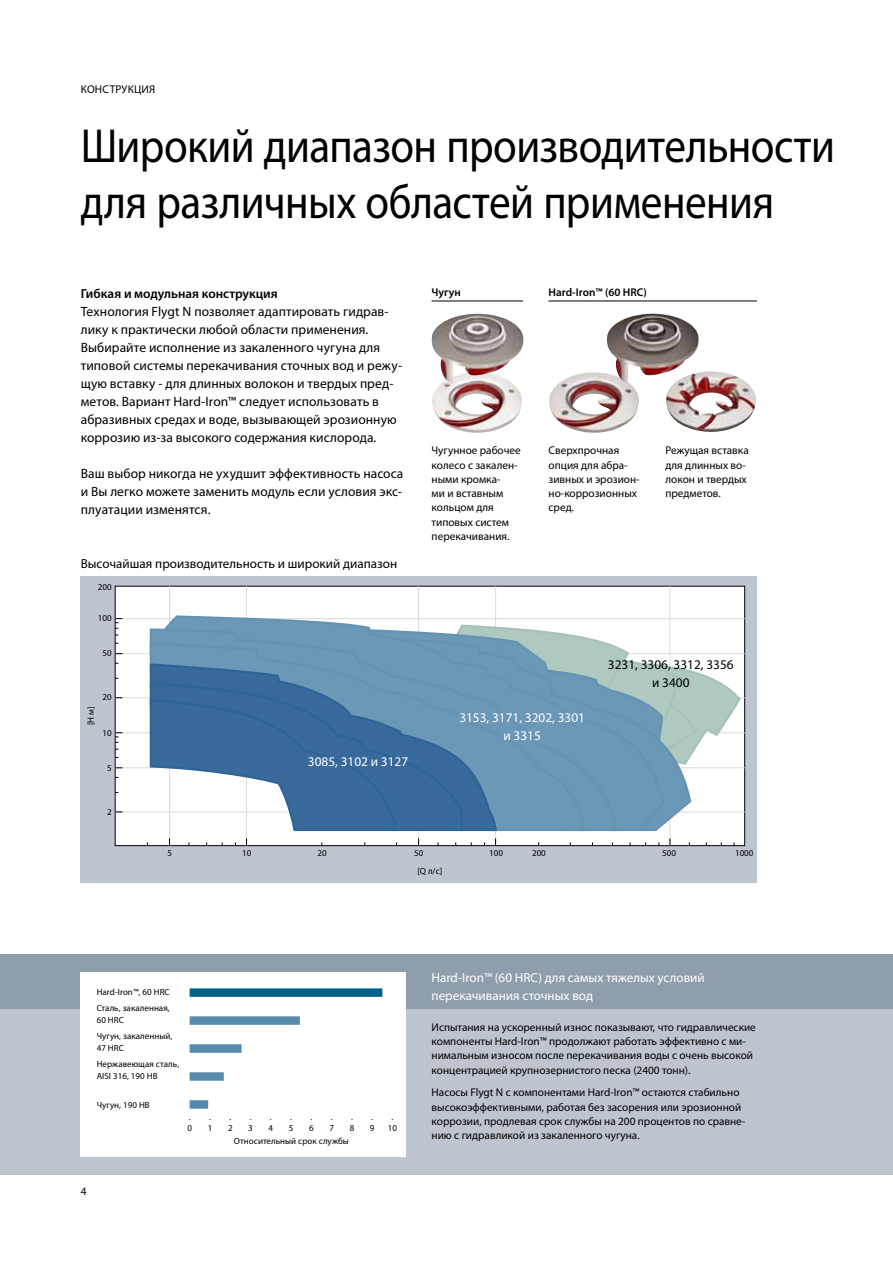
<style>
.page{position:relative;width:893px;height:1263px;background:#fff}
.page>*{position:absolute;margin:0;border:0;box-sizing:border-box;transform-origin:0 0}
.t1{font:48px/55.9px "Myriad Pro";letter-spacing:-.01em;color:#000;scale:.9 1}
.t2{font:13.5px/18px "Myriad Pro";letter-spacing:.005em;color:#000}
.t3{font:13.35px/18px "Myriad Pro";color:#fff;text-align:center}
.t4{font:13.35px/18px "Myriad Pro";color:#000;text-align:center}
.t5{font:13.2px/18px "Myriad Pro";color:#fff}
.t6{font:13.2px "Myriad Pro";color:#000}
.t7{font:600 13.2px "Myriad Pro";color:#000}
.t8{font:11.25px/14.2px "Myriad Pro";color:#000}
.t9{font:600 11.25px "Myriad Pro";color:#000}
.t10{font:11.25px "Myriad Pro";letter-spacing:.02em;color:#000}
.t11{font:9px/10.5px "Myriad Pro";letter-spacing:.005em;color:#000}
</style>
<div class="page">
<div style="left:0;top:954px;width:893px;height:220px;background:#bfc5ce"></div>
<div style="left:0;top:954px;width:893px;height:54px;background:#909eac"></div>
<div style="left:81px;top:576px;width:676px;height:306px;background:#bfc5ce"></div>
<div style="left:115px;top:586px;width:630px;height:260px;background:#fff"></div>
<div style="left:115px;top:586px;width:630px;height:260px;border:1px solid #000"></div>
<hr style="left:169px;top:586px;width:1px;height:260px;background:#d8dadb">
<hr style="left:246px;top:586px;width:1px;height:260px;background:#d8dadb">
<hr style="left:418px;top:586px;width:1px;height:260px;background:#d8dadb">
<hr style="left:495px;top:586px;width:1px;height:260px;background:#d8dadb">
<hr style="left:670px;top:586px;width:1px;height:260px;background:#d8dadb">
<hr style="left:115px;top:732px;width:630px;height:1px;background:#d8dadb">
<hr style="left:115px;top:767px;width:630px;height:1px;background:#d8dadb">
<hr style="left:115px;top:653px;width:630px;height:1px;background:#d8dadb">
<hr style="left:115px;top:618px;width:630px;height:1px;background:#d8dadb">
<hr style="left:115px;top:697px;width:630px;height:1px;background:#d8dadb">
<hr style="left:115px;top:812px;width:630px;height:1px;background:#d8dadb">
<svg style="left:115px;top:732px;width:7px;height:11px"></svg>
<svg style="left:115px;top:618px;width:7px;height:11px"></svg>
<svg style="left:147px;top:614px;width:595px;height:218px"></svg>
<img style="left:432px;top:383px;width:90px;height:50px">
<img style="left:549px;top:372px;width:90px;height:61px">
<img style="left:666px;top:371px;width:90px;height:61px">
<img style="left:431px;top:314px;width:93px;height:69px">
<img style="left:607px;top:313px;width:92px;height:70px">
<div style="left:81px;top:972px;width:325px;height:185px;background:#fff"></div>
<div style="left:190px;top:1100px;width:18px;height:9px;background:#578bac"></div>
<div style="left:190px;top:1072px;width:34px;height:9px;background:#578bac"></div>
<div style="left:190px;top:1044px;width:52px;height:9px;background:#578bac"></div>
<div style="left:190px;top:1016px;width:110px;height:9px;background:#578bac"></div>
<div style="left:190px;top:988px;width:192px;height:9px;background:#006489"></div>
<hr style="left:549px;top:301px;width:208px;height:1px;background:#000">
<hr style="left:432px;top:301px;width:91px;height:1px;background:#000">
<p class="t10" style="left:81px;top:83px;width:75px">КОНСТРУКЦИЯ</p>
<h1 class="t1" style="left:81px;top:117px;width:840px">Широкий диапазон производительности для различных областей применения</h1>
<p class="t7" style="left:81px;top:285px;width:199px">Гибкая и модульная конструкция</p>
<p class="t2" style="left:81px;top:302px;width:323px">Технология Flygt N позволяет адаптировать гидрав&shy;лику к практически любой области применения.<br>Выбирайте исполнение из закаленного чугуна для типовой системы перекачивания сточных вод и режу&shy;щую вставку - для длинных волокон и твердых пред&shy;метов. Вариант Hard-Iron™ следует использовать в абразивных средах и воде, вызывающей эрозионную коррозию из-за высокого содержания кислорода.</p>
<p class="t2" style="left:81px;top:464px;width:324px;text-align:justify">Ваш выбор никогда не ухудшит эффективность насоса и Вы легко можете заменить модуль если условия экс&shy;плуатации изменятся.</p>
<p class="t6" style="left:81px;top:555px;width:318px">Высочайшая производительность и широкий диапазон</p>
<p class="t11" style="left:98px;top:582px;width:15px">200</p>
<p class="t11" style="left:98px;top:613px;width:15px">100</p>
<p class="t11" style="left:102px;top:648px;width:11px">50</p>
<p class="t11" style="left:102px;top:692px;width:11px">20</p>
<p class="t11" style="left:86px;top:725px;width:20px;rotate:-90deg">[H м]</p>
<p class="t11" style="left:102px;top:727px;width:11px">10</p>
<p class="t11" style="left:107px;top:762px;width:6px">5</p>
<p class="t11" style="left:107px;top:806px;width:6px">2</p>
<p class="t3" style="left:308px;top:752px;width:102px">3085, 3102 и 3127</p>
<p class="t9" style="left:432px;top:286px;width:31px">Чугун</p>
<p class="t9" style="left:549px;top:286px;width:100px">Hard-Iron™ (60 HRC)</p>
<p class="t8" style="left:432px;top:443px;width:91px">Чугунное рабочее колесо с закален&shy;ными кромка-<br>ми и вставным кольцом для типовых систем перекачивания.</p>
<p class="t8" style="left:549px;top:443px;width:93px">Сверхпрочная опция для абра&shy;зивных и эрозион&shy;но-коррозионных сред.</p>
<p class="t8" style="left:665px;top:443px;width:85px">Режущая вставка для длинных во&shy;локон и твердых предметов.</p>
<p class="t3" style="left:459px;top:708px;width:127px">3153, 3171, 3202, 3301 и 3315</p>
<p class="t4" style="left:608px;top:655px;width:127px">3231, 3306, 3312, 3356 и 3400</p>
<p class="t11" style="left:167px;top:848px;width:6px">5</p>
<p class="t11" style="left:242px;top:848px;width:11px">10</p>
<p class="t11" style="left:317px;top:848px;width:11px">20</p>
<p class="t11" style="left:414px;top:848px;width:11px">50</p>
<p class="t11" style="left:489px;top:848px;width:15px">100</p>
<p class="t11" style="left:532px;top:848px;width:15px">200</p>
<p class="t11" style="left:662px;top:848px;width:15px">500</p>
<p class="t11" style="left:735px;top:848px;width:20px">1000</p>
<p class="t11" style="left:417px;top:865px;width:26px">[Q л/с]</p>
<p class="t11" style="left:97px;top:983px;width:75px;line-height:16.2px">Hard-Iron™, 60 HRC<br>Сталь, закаленная,</p>
<p class="t11" style="left:97px;top:1012px;width:77px;line-height:16.2px">60 HRC<br>Чугун, закаленный,</p>
<p class="t11" style="left:97px;top:1040px;width:84px;line-height:16.2px">47 HRC<br>Нержавеющая сталь,</p>
<p class="t11" style="left:97px;top:1071px;width:62px">AISI 316, 190 HB</p>
<p class="t11" style="left:97px;top:1099px;width:55px">Чугун, 190 HB</p>
<p class="t11" style="left:187px;top:1112px;width:6px">.<br>0</p>
<p class="t11" style="left:208px;top:1112px;width:6px">.<br>1</p>
<p class="t11" style="left:228px;top:1112px;width:6px">.<br>2</p>
<p class="t11" style="left:248px;top:1112px;width:6px">.<br>3</p>
<p class="t11" style="left:269px;top:1112px;width:6px">.<br>4</p>
<p class="t11" style="left:289px;top:1112px;width:6px">.<br>5</p>
<p class="t11" style="left:309px;top:1112px;width:6px">.<br>6</p>
<p class="t11" style="left:329px;top:1112px;width:6px">.<br>7</p>
<p class="t11" style="left:350px;top:1112px;width:6px">.<br>8</p>
<p class="t11" style="left:370px;top:1112px;width:6px">.<br>9</p>
<p class="t11" style="left:388px;top:1112px;width:11px;text-align:center">.<br>10</p>
<p class="t11" style="left:234px;top:1136px;width:116px">Относительный срок службы</p>
<p class="t8" style="left:81px;top:1184px;width:7px">4</p>
<p class="t5" style="left:432px;top:968px;width:275px">Hard-Iron™ (60 HRC) для самых тяжелых условий перекачивания сточных вод</p>
<p class="t8" style="left:432px;top:1020px;width:326px">Испытания на ускоренный износ показывают, что гидравлические компоненты Hard-Iron™ продолжают работать эффективно с ми&shy;нимальным износом после перекачивания воды с очень высокой концентрацией крупнозернистого песка (2400 тонн).</p>
<p class="t8" style="left:432px;top:1085px;width:315px">Насосы Flygt N с компонентами Hard-Iron™ остаются стабильно высокоэффективными, работая без засорения или эрозионной коррозии, продлевая срок службы на 200 процентов по сравне&shy;нию с гидравликой из закаленного чугуна.</p>
</div>
